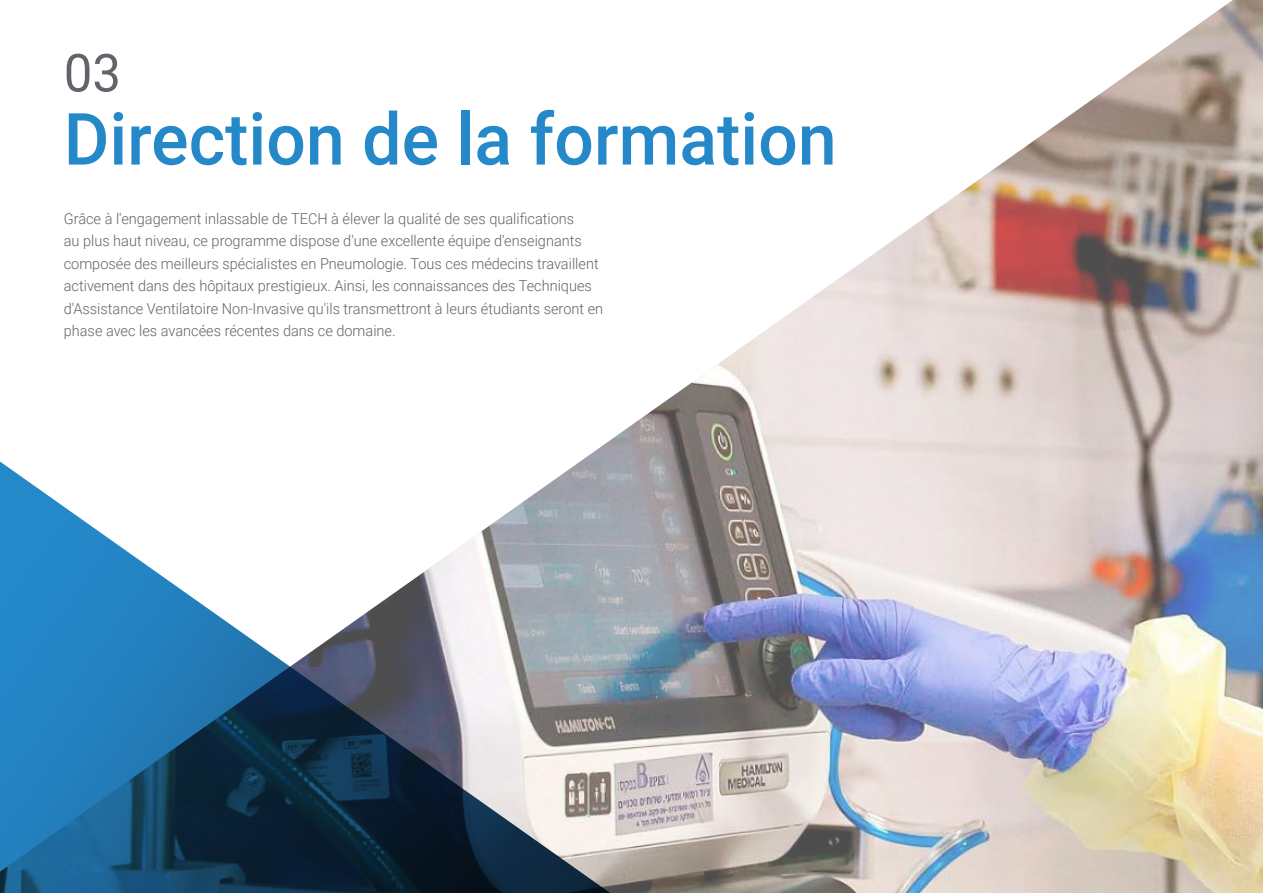
<style>
.page{position:relative;width:1263px;height:893px;background:#fff}
.page>*{position:absolute;margin:0;border:0;box-sizing:border-box;transform-origin:0 0}
.t1{font:500 72px "Roboto";color:#2488c9}
.t2{font:52.5px "Roboto";color:#61646a}
.t3{font:300 15px/22.5px "Roboto";color:#61646a}
</style>
<div class="page">
<img style="left:602px;top:0;width:661px;height:893px">
<svg style="left:0;top:446px;width:640px;height:447px"></svg>
<h2 class="t2" style="left:64px;top:36px;width:59px">03</h2>
<h1 class="t1" style="left:64px;top:89px;width:774px">Direction de la formation</h1>
<p class="t3" style="left:64px;top:207px;width:541px">Grâce à l'engagement inlassable de TECH à élever la qualité de ses qualifications<br>au plus haut niveau, ce programme dispose d'une excellente équipe d'enseignants composée des meilleurs spécialistes en Pneumologie. Tous ces médecins travaillent activement dans des hôpitaux prestigieux. Ainsi, les connaissances des Techniques d'Assistance Ventilatoire Non-Invasive qu'ils transmettront à leurs étudiants seront en phase avec les avancées récentes dans ce domaine.</p>
</div>
